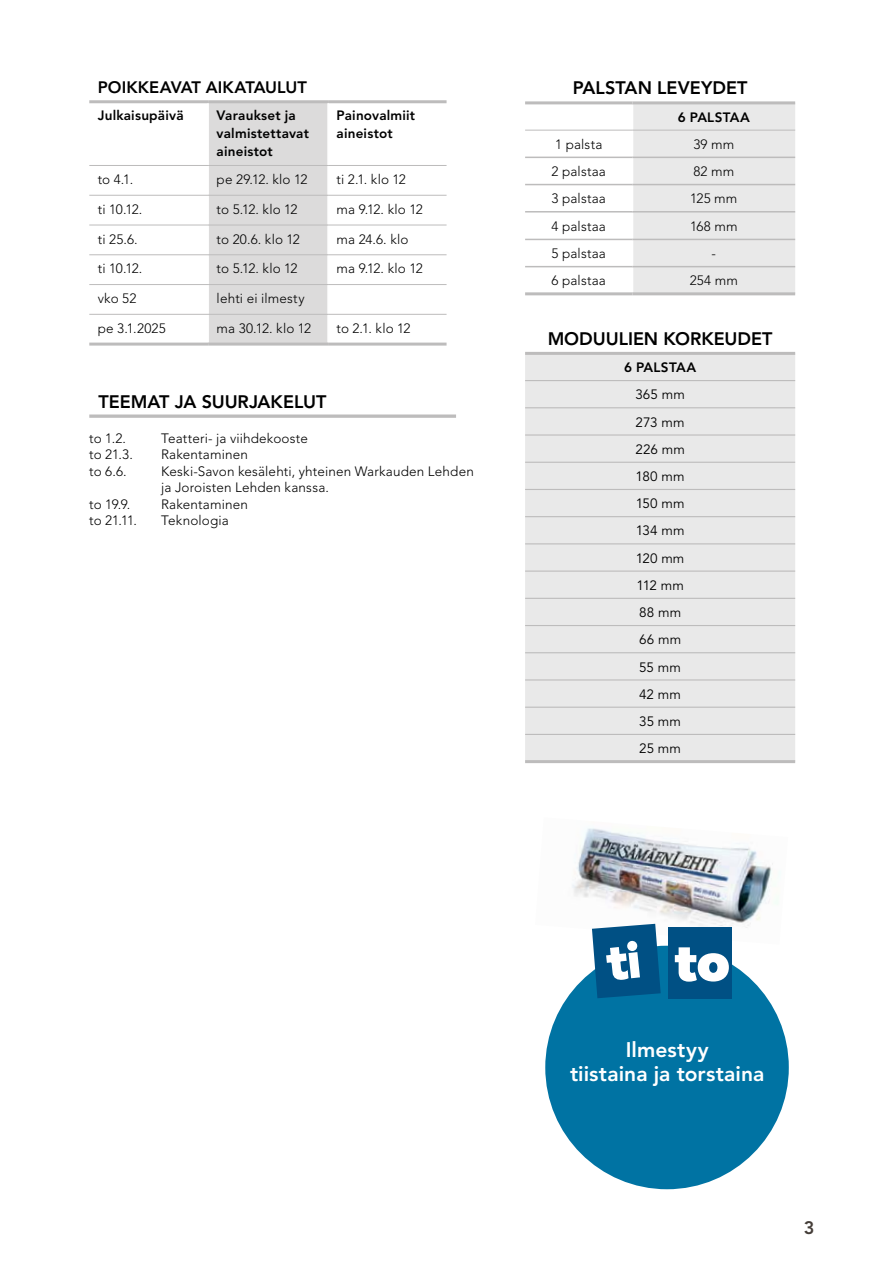
<style>
.page{position:relative;width:893px;height:1263px;background:#fff}
.page>*{position:absolute;margin:0;border:0;box-sizing:border-box;transform-origin:0 0}
.t1{font:800 21px/24px "Avenir LT Std";letter-spacing:.005em;color:#fff;text-align:center}
.t2{font:800 18px "Avenir LT Std";color:#000}
.t3{font:800 18px "Avenir LT Std";color:#453e39}
.t4{font:800 16.5px "Avenir LT Std";color:#000}
.t5{font:300 13.5px/16.5px "Avenir LT Std";letter-spacing:.01em;color:#000}
.t6{font:800 13.5px/18px "Avenir LT Std";letter-spacing:.015em;color:#000}
.t7{font:13.5px/27.2px "Avenir LT Std";letter-spacing:.005em;color:#000}
</style>
<div class="page">
<div style="left:545px;top:946px;width:244px;height:243px;background:#0073a3;border-radius:50%"></div>
<img style="left:572px;top:828px;width:206px;height:100px">
<div style="left:668px;top:927px;width:64px;height:72px;background:#005084"></div>
<svg style="left:675px;top:947px;width:54px;height:35px"></svg>
<svg style="left:525px;top:104px;width:107px;height:164px"></svg>
<div style="left:632px;top:104px;width:163px;height:188px;background:#e9e9e9"></div>
<hr style="left:525px;top:157px;width:107px;height:1px;background:#bdbcbc">
<hr style="left:632px;top:157px;width:163px;height:1px;background:#bdbcbc">
<hr style="left:525px;top:184px;width:107px;height:1px;background:#bdbcbc">
<hr style="left:632px;top:184px;width:163px;height:1px;background:#bdbcbc">
<hr style="left:525px;top:211px;width:107px;height:2px;background:#bdbcbc">
<hr style="left:632px;top:211px;width:163px;height:2px;background:#bdbcbc">
<hr style="left:525px;top:239px;width:107px;height:1px;background:#bdbcbc">
<hr style="left:632px;top:239px;width:163px;height:1px;background:#bdbcbc">
<hr style="left:525px;top:266px;width:107px;height:1px;background:#bdbcbc">
<hr style="left:632px;top:266px;width:163px;height:1px;background:#bdbcbc">
<hr style="left:525px;top:292px;width:107px;height:3px;background:#bdbcbc">
<hr style="left:632px;top:292px;width:163px;height:3px;background:#bdbcbc">
<hr style="left:525px;top:101px;width:107px;height:3px;background:#bdbcbc">
<hr style="left:632px;top:101px;width:163px;height:3px;background:#bdbcbc">
<hr style="left:525px;top:130px;width:107px;height:1px;background:#bdbcbc">
<hr style="left:632px;top:130px;width:163px;height:1px;background:#bdbcbc">
<div style="left:525px;top:355px;width:270px;height:405px;background:#e9e9e9"></div>
<hr style="left:525px;top:352px;width:270px;height:3px;background:#bdbcbc">
<hr style="left:525px;top:380px;width:270px;height:1px;background:#bdbcbc">
<hr style="left:525px;top:407px;width:270px;height:1px;background:#bdbcbc">
<hr style="left:525px;top:434px;width:270px;height:2px;background:#bdbcbc">
<hr style="left:525px;top:462px;width:270px;height:1px;background:#bdbcbc">
<hr style="left:525px;top:489px;width:270px;height:1px;background:#bdbcbc">
<hr style="left:525px;top:516px;width:270px;height:1px;background:#bdbcbc">
<hr style="left:525px;top:543px;width:270px;height:1px;background:#bdbcbc">
<hr style="left:525px;top:570px;width:270px;height:2px;background:#bdbcbc">
<hr style="left:525px;top:598px;width:270px;height:1px;background:#bdbcbc">
<hr style="left:525px;top:625px;width:270px;height:1px;background:#bdbcbc">
<hr style="left:525px;top:652px;width:270px;height:1px;background:#bdbcbc">
<hr style="left:525px;top:679px;width:270px;height:1px;background:#bdbcbc">
<hr style="left:525px;top:707px;width:270px;height:1px;background:#bdbcbc">
<hr style="left:525px;top:734px;width:270px;height:1px;background:#bdbcbc">
<hr style="left:525px;top:760px;width:270px;height:3px;background:#bdbcbc">
<svg style="left:89px;top:103px;width:118px;height:240px"></svg>
<svg style="left:209px;top:103px;width:238px;height:240px"></svg>
<hr style="left:89px;top:100px;width:119px;height:3px;background:#bdbcbc">
<hr style="left:208px;top:100px;width:120px;height:3px;background:#bdbcbc">
<hr style="left:328px;top:100px;width:119px;height:3px;background:#bdbcbc">
<hr style="left:327px;top:103px;width:2px;height:62px;background:#fff">
<hr style="left:327px;top:166px;width:2px;height:29px;background:#fff">
<hr style="left:327px;top:196px;width:2px;height:29px;background:#fff">
<hr style="left:327px;top:225px;width:2px;height:29px;background:#fff">
<hr style="left:327px;top:255px;width:2px;height:29px;background:#fff">
<hr style="left:327px;top:285px;width:2px;height:29px;background:#fff">
<hr style="left:327px;top:315px;width:2px;height:28px;background:#fff">
<hr style="left:89px;top:165px;width:119px;height:1px;background:#bdbcbc">
<hr style="left:208px;top:165px;width:120px;height:1px;background:#bdbcbc">
<hr style="left:328px;top:165px;width:119px;height:1px;background:#bdbcbc">
<hr style="left:89px;top:195px;width:119px;height:1px;background:#bdbcbc">
<hr style="left:208px;top:195px;width:120px;height:1px;background:#bdbcbc">
<hr style="left:328px;top:195px;width:119px;height:1px;background:#bdbcbc">
<hr style="left:89px;top:225px;width:119px;height:1px;background:#bdbcbc">
<hr style="left:208px;top:225px;width:120px;height:1px;background:#bdbcbc">
<hr style="left:328px;top:225px;width:119px;height:1px;background:#bdbcbc">
<hr style="left:89px;top:254px;width:119px;height:1px;background:#bdbcbc">
<hr style="left:208px;top:254px;width:120px;height:1px;background:#bdbcbc">
<hr style="left:328px;top:254px;width:119px;height:1px;background:#bdbcbc">
<hr style="left:89px;top:284px;width:119px;height:1px;background:#bdbcbc">
<hr style="left:208px;top:284px;width:120px;height:1px;background:#bdbcbc">
<hr style="left:328px;top:284px;width:119px;height:1px;background:#bdbcbc">
<hr style="left:89px;top:314px;width:119px;height:1px;background:#bdbcbc">
<hr style="left:208px;top:314px;width:120px;height:1px;background:#bdbcbc">
<hr style="left:328px;top:314px;width:119px;height:1px;background:#bdbcbc">
<hr style="left:89px;top:343px;width:119px;height:3px;background:#bdbcbc">
<hr style="left:208px;top:343px;width:120px;height:3px;background:#bdbcbc">
<hr style="left:328px;top:343px;width:119px;height:3px;background:#bdbcbc">
<svg style="left:89px;top:414px;width:367px;height:4px"></svg>
<svg style="left:592px;top:924px;width:69px;height:74px;background:#0f5d8d"></svg>
<p class="t4" style="left:98px;top:78px;width:211px">POIKKEAVAT AIKATAULUT</p>
<p class="t6" style="left:98px;top:107px;width:87px">Julkaisupäivä</p>
<p class="t6" style="left:217px;top:107px;width:94px">Varaukset ja valmistettavat aineistot</p>
<p class="t6" style="left:337px;top:107px;width:80px">Painovalmiit aineistot</p>
<p class="t5" style="left:98px;top:171px;width:37px">to 4.1.</p>
<p class="t5" style="left:217px;top:171px;width:92px">pe 29.12. klo 12</p>
<p class="t5" style="left:337px;top:171px;width:71px">ti 2.1. klo 12</p>
<p class="t5" style="left:98px;top:201px;width:46px">ti 10.12.</p>
<p class="t5" style="left:217px;top:201px;width:83px">to 5.12. klo 12</p>
<p class="t5" style="left:337px;top:201px;width:88px">ma 9.12. klo 12</p>
<p class="t5" style="left:98px;top:231px;width:41px">ti 25.6.</p>
<p class="t5" style="left:217px;top:231px;width:85px">to 20.6. klo 12</p>
<p class="t5" style="left:337px;top:231px;width:73px">ma 24.6. klo</p>
<p class="t5" style="left:98px;top:261px;width:46px">ti 10.12.</p>
<p class="t5" style="left:217px;top:261px;width:83px">to 5.12. klo 12</p>
<p class="t5" style="left:337px;top:261px;width:88px">ma 9.12. klo 12</p>
<p class="t5" style="left:98px;top:290px;width:40px">vko 52</p>
<p class="t5" style="left:217px;top:290px;width:89px">lehti ei ilmesty</p>
<p class="t5" style="left:98px;top:320px;width:69px">pe 3.1.2025</p>
<p class="t5" style="left:217px;top:320px;width:96px">ma 30.12. klo 12</p>
<p class="t5" style="left:337px;top:320px;width:75px">to 2.1. klo 12</p>
<h2 class="t2" style="left:99px;top:391px;width:229px">TEEMAT JA SUURJAKELUT</h2>
<p class="t5" style="left:89px;top:430px;width:38px">to 1.2.</p>
<p class="t5" style="left:161px;top:430px;width:148px">Teatteri- ja viihdekooste</p>
<p class="t5" style="left:89px;top:446px;width:45px">to 21.3.</p>
<p class="t5" style="left:161px;top:446px;width:88px">Rakentaminen</p>
<p class="t5" style="left:89px;top:463px;width:39px">to 6.6.</p>
<p class="t5" style="left:161px;top:463px;width:314px">Keski-Savon kesälehti, yhteinen Warkauden Lehden ja Joroisten Lehden kanssa.</p>
<p class="t5" style="left:89px;top:496px;width:43px">to 19.9.</p>
<p class="t5" style="left:161px;top:496px;width:88px">Rakentaminen</p>
<p class="t5" style="left:89px;top:512px;width:49px">to 21.11.</p>
<p class="t5" style="left:161px;top:512px;width:69px">Teknologia</p>
<h2 class="t2" style="left:573px;top:77px;width:176px">PALSTAN LEVEYDET</h2>
<p class="t6" style="left:678px;top:108px;width:74px">6 PALSTAA</p>
<p class="t5" style="left:555px;top:136px;width:49px">1 palsta</p>
<p class="t5" style="left:693px;top:136px;width:42px">39 mm</p>
<p class="t5" style="left:552px;top:163px;width:56px">2 palstaa</p>
<p class="t5" style="left:693px;top:163px;width:42px">82 mm</p>
<p class="t5" style="left:552px;top:190px;width:56px">3 palstaa</p>
<p class="t5" style="left:690px;top:190px;width:49px">125 mm</p>
<p class="t5" style="left:552px;top:218px;width:56px">4 palstaa</p>
<p class="t5" style="left:690px;top:218px;width:49px">168 mm</p>
<p class="t5" style="left:552px;top:245px;width:56px">5 palstaa</p>
<p class="t5" style="left:712px;top:245px;width:6px">-</p>
<p class="t5" style="left:552px;top:272px;width:56px">6 palstaa</p>
<p class="t5" style="left:690px;top:272px;width:50px">254 mm</p>
<h2 class="t2" style="left:548px;top:328px;width:226px">MODUULIEN KORKEUDET</h2>
<p class="t6" style="left:624px;top:358px;width:74px">6 PALSTAA</p>
<p class="t7" style="left:635px;top:381px;width:51px">365 mm<br>273 mm<br>226 mm<br>180 mm<br>150 mm<br>134 mm<br>120 mm<br>112 mm<br>88 mm<br>66 mm<br>55 mm<br>42 mm<br>35 mm<br>25 mm</p>
<h1 class="t1" style="left:570px;top:1038px;width:196px">Ilmestyy<br>tiistaina ja torstaina</h1>
<h2 class="t3" style="left:804px;top:1217px;width:12px">3</h2>
</div>
